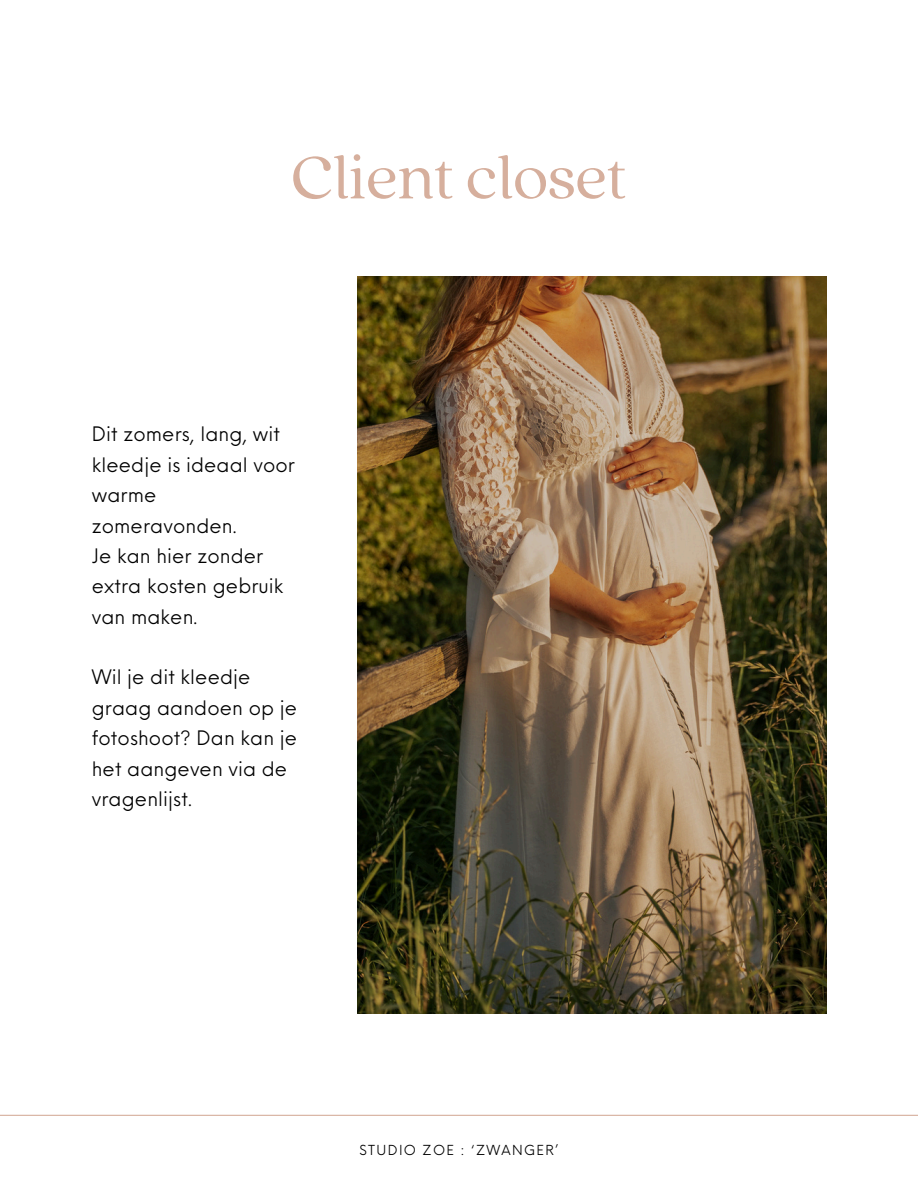
<style>
.page{position:relative;width:918px;height:1188px;background:#fff}
.page>*{position:absolute;margin:0;border:0;box-sizing:border-box;transform-origin:0 0}
.t1{font:66px "Quincy CF";color:#d6af9d}
.t2{font:19.5px/30.3px "Neue Einstellung";letter-spacing:.005em;color:#000}
.t3{font:13.5px "Neue Einstellung";letter-spacing:.1em;color:#000}
</style>
<div class="page">
<hr style="left:0;top:1115px;width:918px;height:1px;background:#d6af9d">
<img style="left:357px;top:277px;width:470px;height:737px">
<h2 class="t1" style="left:291px;top:134px;width:337px">Client closet</h2>
<h2 class="t2" style="left:92px;top:417px;width:205px">Dit zomers, lang, wit kleedje is ideaal voor warme zomeravonden.<br>Je kan hier zonder extra kosten gebruik van maken.</h2>
<p class="t2" style="left:92px;top:660px;width:207px">Wil je dit kleedje graag aandoen op je fotoshoot? Dan kan je het aangeven via de vragenlijst.</p>
<h1 class="t3" style="left:360px;top:1138px;width:200px">STUDIO ZOE : ‘ZWANGER’</h1>
</div>
